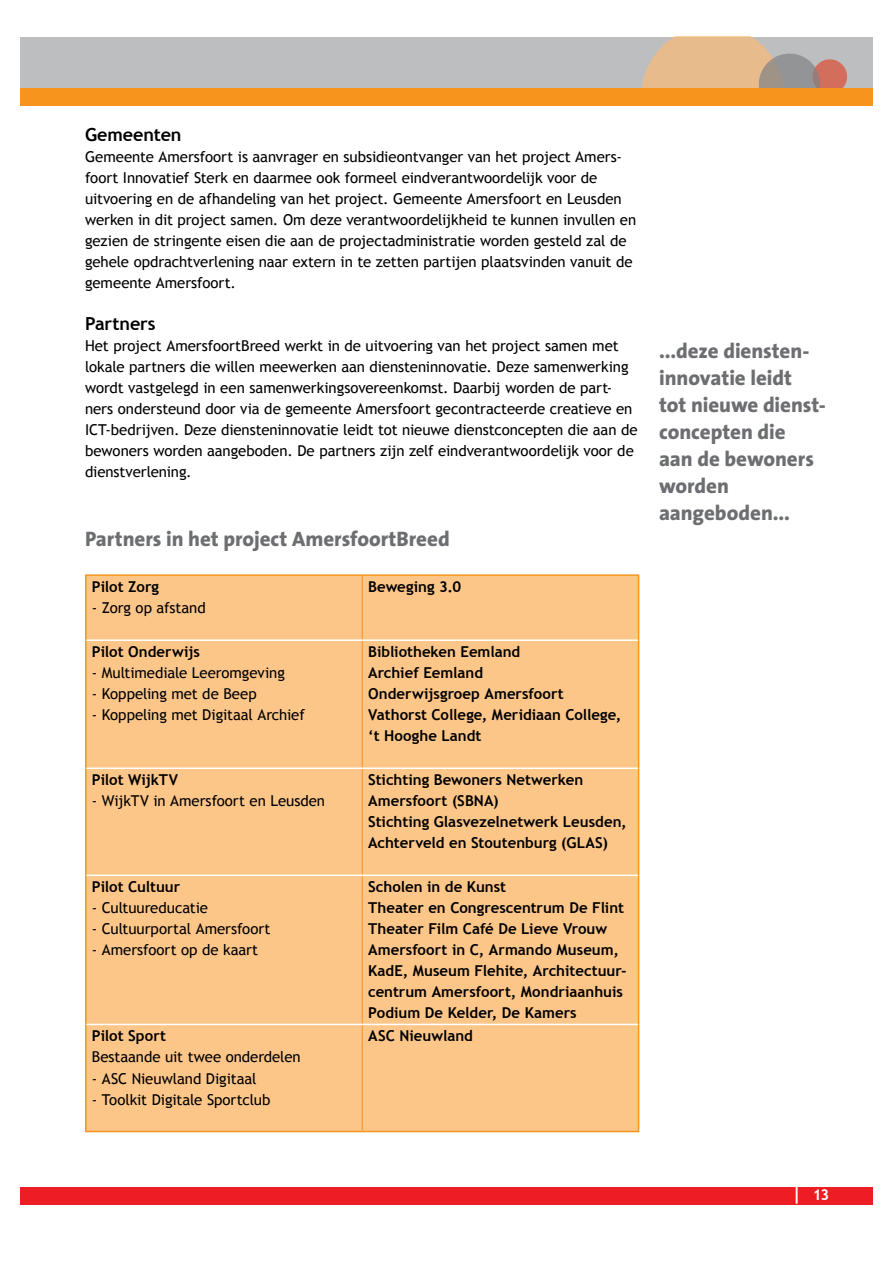
<style>
.page{position:relative;width:893px;height:1263px;background:#fff}
.page>*{position:absolute;margin:0;border:0;box-sizing:border-box;transform-origin:0 0}
.t1{font:800 21px/27px "The Sans";letter-spacing:-.005em;color:#6d6e71}
.t2{font:700 18px "Trebuchet MS";letter-spacing:-.005em;color:#000}
.t3{font:15px/21px "Trebuchet MS";letter-spacing:-.005em;color:#000}
.t4{font:700 15px/21px "Trebuchet MS";color:#000}
.t5{font:700 15px "Trebuchet MS";color:#fff}
.s1{font-size:18px}
</style>
<div class="page">
<div style="left:20px;top:1187px;width:852px;height:17px;background:#ed1d24"></div>
<div style="left:20px;top:37px;width:852px;height:51px;background:#bcbec0"></div>
<svg style="left:642px;top:37px;width:205px;height:51px"></svg>
<div style="left:20px;top:88px;width:852px;height:17px;background:#f7941e"></div>
<div style="left:87px;top:576px;width:551px;height:555px;background:#fdc689"></div>
<hr style="left:362px;top:576px;width:1px;height:63px;background:#f7941e">
<hr style="left:362px;top:641px;width:1px;height:126px;background:#f7941e">
<hr style="left:362px;top:769px;width:1px;height:106px;background:#f7941e">
<hr style="left:362px;top:876px;width:1px;height:148px;background:#f7941e">
<hr style="left:362px;top:1025px;width:1px;height:106px;background:#f7941e">
<hr style="left:85px;top:574px;width:277px;height:2px;background:#f7941e">
<hr style="left:85px;top:576px;width:2px;height:64px;background:#f7941e">
<hr style="left:362px;top:574px;width:277px;height:2px;background:#f7941e">
<hr style="left:638px;top:576px;width:1px;height:64px;background:#f7941e">
<hr style="left:85px;top:640px;width:2px;height:128px;background:#f7941e">
<hr style="left:638px;top:640px;width:1px;height:128px;background:#f7941e">
<hr style="left:85px;top:768px;width:2px;height:107px;background:#f7941e">
<hr style="left:638px;top:768px;width:1px;height:107px;background:#f7941e">
<hr style="left:85px;top:875px;width:2px;height:149px;background:#f7941e">
<hr style="left:638px;top:875px;width:1px;height:149px;background:#f7941e">
<hr style="left:85px;top:1024px;width:2px;height:107px;background:#f7941e">
<hr style="left:638px;top:1024px;width:1px;height:107px;background:#f7941e">
<hr style="left:85px;top:1131px;width:277px;height:1px;background:#f7941e">
<hr style="left:362px;top:1131px;width:277px;height:1px;background:#f7941e">
<hr style="left:87px;top:639px;width:275px;height:2px;background:#fff">
<hr style="left:362px;top:639px;width:276px;height:2px;background:#fff">
<hr style="left:87px;top:767px;width:275px;height:2px;background:#fff">
<hr style="left:362px;top:767px;width:276px;height:2px;background:#fff">
<hr style="left:87px;top:875px;width:275px;height:1px;background:#fff">
<hr style="left:362px;top:875px;width:276px;height:1px;background:#fff">
<hr style="left:87px;top:1024px;width:275px;height:1px;background:#fff">
<hr style="left:362px;top:1024px;width:276px;height:1px;background:#fff">
<p class="t2" style="left:85px;top:123px;width:98px">Gemeenten</p>
<p class="t3" style="left:85px;top:146px;width:553px">Gemeente Amersfoort is aanvrager en subsidieontvanger van het project Amers&shy;foort Innovatief Sterk en daarmee ook formeel eindverantwoordelijk voor de uitvoering en de afhandeling van het project. Gemeente Amersfoort en Leusden werken in dit project samen. Om deze verantwoordelijkheid te kunnen invullen en gezien de stringente eisen die aan de projectadministratie worden gesteld zal de gehele opdrachtverlening naar extern in te zetten partijen plaatsvinden vanuit de gemeente Amersfoort.</p>
<p class="t2" style="left:85px;top:312px;width:72px">Partners</p>
<p class="t3" style="left:85px;top:335px;width:554px">Het project AmersfoortBreed werkt in de uitvoering van het project samen met lokale partners die willen meewerken aan diensteninnovatie. Deze samenwerking wordt vastgelegd in een samenwerkingsovereenkomst. Daarbij worden de part&shy;ners ondersteund door via de gemeente Amersfoort gecontracteerde creatieve en ICT-bedrijven. Deze diensteninnovatie leidt tot nieuwe dienstconcepten die aan de bewoners worden aangeboden. De partners zijn zelf eindverantwoordelijk voor de dienstverlening.</p>
<h1 class="t1" style="left:85px;top:525px;width:366px">Partners in het project AmersfoortBreed</h1>
<p class="t4" style="left:92px;top:576px;width:69px">Pilot Zorg</p>
<p class="t3" style="left:92px;top:598px;width:115px">- Zorg op afstand</p>
<p class="t4" style="left:368px;top:576px;width:95px">Beweging 3.0</p>
<p class="t4" style="left:92px;top:641px;width:110px">Pilot Onderwijs</p>
<p class="t3" style="left:92px;top:663px;width:195px">- Multimediale Leeromgeving</p>
<p class="t3" style="left:92px;top:684px;width:166px">- Koppeling met de Beep</p>
<p class="t3" style="left:92px;top:705px;width:215px">- Koppeling met Digitaal Archief</p>
<p class="t4" style="left:92px;top:769px;width:88px">Pilot WijkTV</p>
<p class="t3" style="left:92px;top:791px;width:235px">- WijkTV in Amersfoort en Leusden</p>
<p class="t4" style="left:92px;top:876px;width:90px">Pilot Cultuur</p>
<p class="t3" style="left:92px;top:898px;width:118px">- Cultuureducatie</p>
<p class="t3" style="left:92px;top:919px;width:180px">- Cultuurportal Amersfoort</p>
<p class="t3" style="left:92px;top:940px;width:168px">- Amersfoort op de kaart</p>
<p class="t4" style="left:92px;top:1026px;width:76px">Pilot Sport</p>
<p class="t3" style="left:92px;top:1047px;width:210px">Bestaande uit twee onderdelen</p>
<p class="t3" style="left:92px;top:1068px;width:166px">- ASC Nieuwland Digitaal</p>
<p class="t3" style="left:92px;top:1089px;width:180px">- Toolkit Digitale Sportclub</p>
<p class="t4" style="left:368px;top:641px;width:255px">Bibliotheken Eemland<br>Archief Eemland<br>Onderwijsgroep Amersfoort<br>Vathorst College, Meridiaan College, ‘t Hooghe Landt</p>
<p class="t4" style="left:368px;top:769px;width:260px">Stichting Bewoners Netwerken<br>Amersfoort (SBNA)<br>Stichting Glasvezelnetwerk Leusden,<br>Achterveld en Stoutenburg (GLAS)</p>
<p class="t4" style="left:368px;top:876px;width:260px">Scholen in de Kunst<br>Theater en Congrescentrum De Flint<br>Theater Film Café De Lieve Vrouw<br>Amersfoort in C, Armando Museum,<br>KadE, Museum Flehite, Architectuur&shy;centrum Amersfoort, Mondriaanhuis<br>Podium De Kelder, De Kamers</p>
<p class="t4" style="left:368px;top:1026px;width:106px">ASC Nieuwland</p>
<h1 class="t1" style="left:659px;top:337px;width:168px">...deze diensten&shy;innovatie leidt<br>tot nieuwe dienst&shy;concepten die<br>aan de bewoners worden aangeboden...</h1>
<p class="t5" style="left:791px;top:1185px;width:39px"><span class="s1">|</span> 13</p>
</div>
